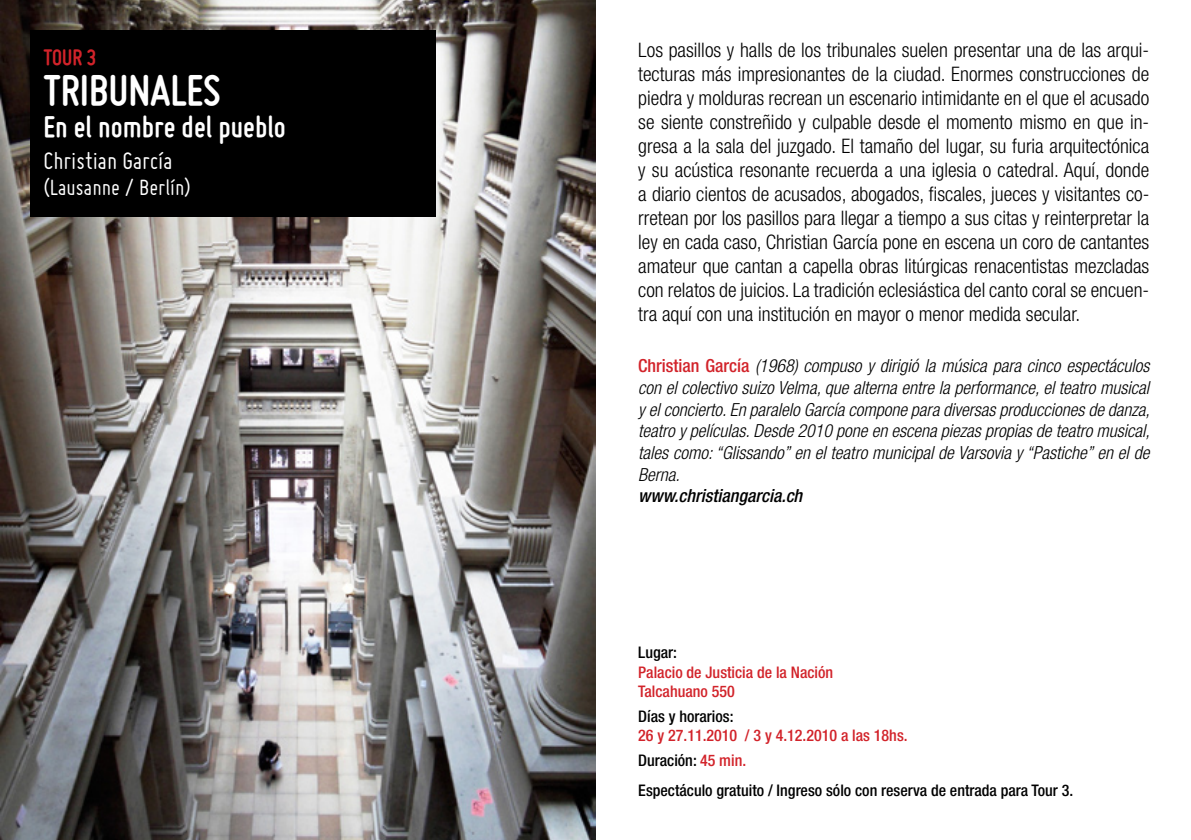
<style>
.page{position:relative;width:1191px;height:840px;background:#fff}
.page>*{position:absolute;margin:0;border:0;box-sizing:border-box;transform-origin:0 0}
.t1{font:700 46px "Miso";color:#fff}
.t2{font:700 32px "Miso";color:#fff}
.t3{font:26px "Miso";color:#fff}
.t4{font:24px "Miso";color:#fff}
.t5{font:700 24px "Miso";color:#d2232a}
.t6{font:300 condensed 20px/24px "Helvetica Neue LT Std";color:#000;text-align:justify}
.t7{font:italic 300 condensed 18px/21.6px "Helvetica Neue LT Std";color:#000;text-align:justify}
.t8{font:italic 500 condensed 18px "Helvetica Neue LT Std";color:#000}
.t9{font:500 condensed 16px/19.2px "Helvetica Neue LT Std";color:#d2232a}
.t10{font:500 condensed 16px "Helvetica Neue LT Std";color:#000}
.s1{font-weight:500;font-style:normal;color:#d2232a}
.s2{color:#000}
</style>
<div class="page">
<img style="left:0;top:0;width:595px;height:839px">
<div style="left:30px;top:30px;width:406px;height:186px;background:#000"></div>
<p class="t5" style="left:43px;top:44px;width:55px">TOUR 3</p>
<h1 class="t1" style="left:43px;top:64px;width:179px">TRIBUNALES</h1>
<h2 class="t2" style="left:43px;top:108px;width:244px">En el nombre del pueblo</h2>
<h3 class="t3" style="left:43px;top:146px;width:131px">Christian García</h3>
<p class="t4" style="left:43px;top:174px;width:149px">(Lausanne / Berlín)</p>
<p class="t6" style="left:638px;top:38px;width:512px">Los pasillos y halls de los tribunales suelen presentar una de las arqui&shy;tecturas más impresionantes de la ciudad. Enormes construcciones de piedra y molduras recrean un escenario intimidante en el que el acusado se siente constreñido y culpable desde el momento mismo en que in&shy;gresa a la sala del juzgado. El tamaño del lugar, su furia arquitectónica y su acústica resonante recuerda a una iglesia o catedral. Aquí, donde a diario cientos de acusados, abogados, fiscales, jueces y visitantes co&shy;rretean por los pasillos para llegar a tiempo a sus citas y reinterpretar la ley en cada caso, Christian García pone en escena un coro de cantantes amateur que cantan a capella obras litúrgicas renacentistas mezcladas con relatos de juicios. La tradición eclesiástica del canto coral se encuen&shy;tra aquí con una institución en mayor o menor medida secular.</p>
<p class="t7" style="left:638px;top:355px;width:513px"><span class="s1">Christian García</span> (1968) compuso y dirigió la música para cinco espectáculos con el colectivo suizo Velma, que alterna entre la performance, el teatro musical y el concierto. En paralelo García compone para diversas producciones de danza, teatro y películas. Desde 2010 pone en escena piezas propias de teatro musical, tales como: “Glissando” en el teatro municipal de Varsovia y “Pastiche” en el de Berna.</p>
<p class="t8" style="left:638px;top:484px;width:165px">www.christiangarcia.ch</p>
<p class="t10" style="left:638px;top:642px;width:40px">Lugar:</p>
<p class="t9" style="left:638px;top:661px;width:196px">Palacio de Justicia de la Nación<br>Talcahuano 550</p>
<p class="t10" style="left:638px;top:706px;width:97px">Días y horarios:</p>
<p class="t9" style="left:638px;top:722px;width:271px;line-height:25.2px">26 y 27.11.2010 / 3 y 4.12.2010 a las 18hs.<br><span class="s2">Duración:</span> 45 min.</p>
<p class="t10" style="left:638px;top:780px;width:436px">Espectáculo gratuito / Ingreso sólo con reserva de entrada para Tour 3.</p>
</div>
